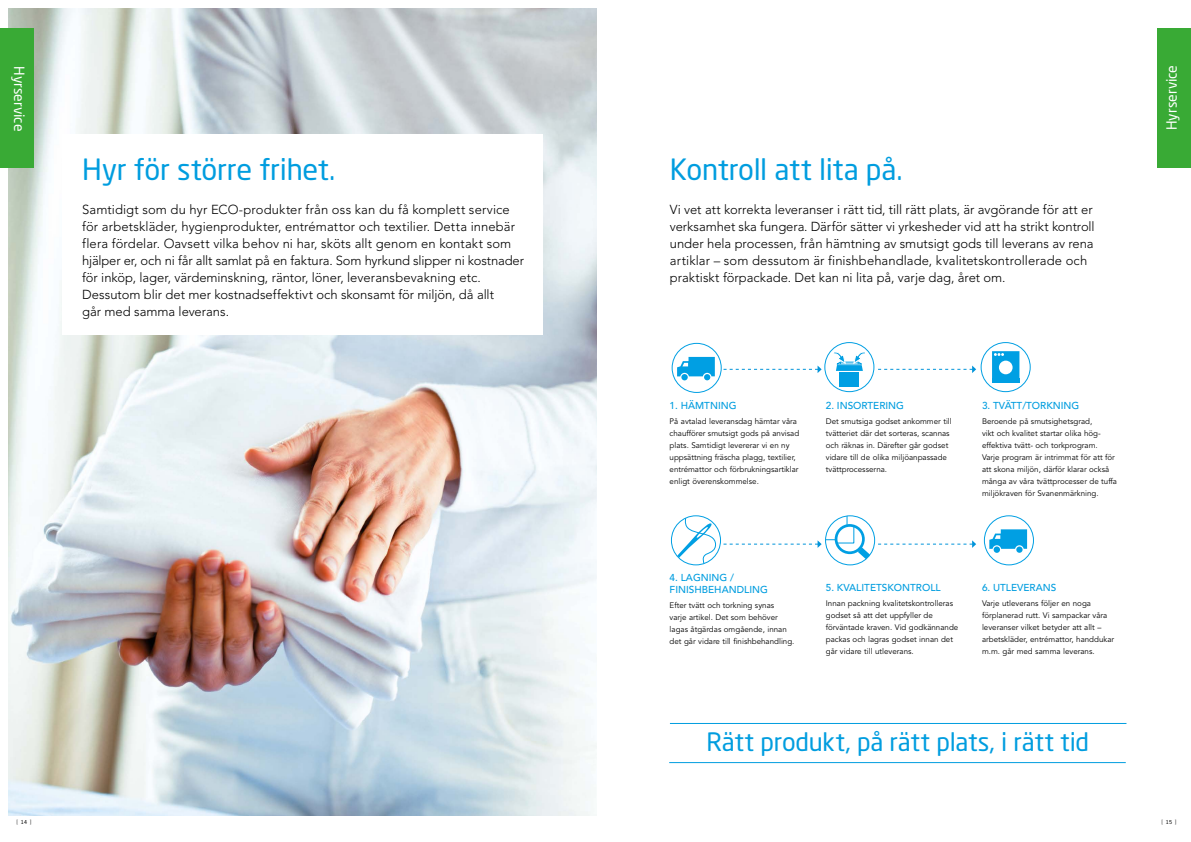
<style>
.page{position:relative;width:1191px;height:842px;background:#fff}
.page>*{position:absolute;margin:0;border:0;box-sizing:border-box;transform-origin:0 0}
.t1{font:29px "Neo Sans Std";letter-spacing:-.01em;color:#009ddf}
.t2{font:25px "Neo Sans Std";letter-spacing:-.01em;color:#009ddf}
.t3{font:14px "Neo Sans Std";letter-spacing:-.005em;color:#fff}
.t4{font:300 13px/17px "Avenir LT Std";color:#000}
.t5{font:500 10px/12px "Avenir LT Std";color:#009ddf}
.t6{font:8px/12px "Avenir LT Std";color:#000}
.t7{font:300 6px "Bosis Std";color:#000}
</style>
<div class="page">
<img style="left:8px;top:8px;width:588px;height:808px">
<div style="left:62px;top:134px;width:481px;height:200px;background:#fff"></div>
<div style="left:672px;top:343px;width:49px;height:50px;border:1px solid #009fe3;border-radius:50%"></div>
<svg style="left:677px;top:357px;width:38px;height:23px"></svg>
<svg style="left:723px;top:366px;width:98px;height:7px"></svg>
<svg style="left:878px;top:366px;width:98px;height:7px"></svg>
<svg style="left:878px;top:540px;width:98px;height:8px"></svg>
<div style="left:981px;top:342px;width:49px;height:50px;border:1px solid #009fe3;border-radius:50%"></div>
<svg style="left:992px;top:351px;width:27px;height:27px"></svg>
<div style="left:824px;top:342px;width:50px;height:50px;border:1px solid #009fe3;border-radius:50%"></div>
<div style="left:839px;top:372px;width:20px;height:14px;background:#009fe3"></div>
<svg style="left:834px;top:352px;width:31px;height:19px"></svg>
<hr style="left:992px;top:379px;width:27px;height:4px;background:#009fe3">
<hr style="left:670px;top:723px;width:456px;height:1px;background:#009ddf">
<hr style="left:669px;top:762px;width:456px;height:1px;background:#009ddf">
<div style="left:671px;top:515px;width:50px;height:50px;border:1px solid #009fe3;border-radius:50%"></div>
<svg style="left:677px;top:518px;width:39px;height:46px"></svg>
<div style="left:825px;top:515px;width:50px;height:50px;border:1px solid #009fe3;border-radius:50%"></div>
<svg style="left:723px;top:516px;width:147px;height:43px"></svg>
<div style="left:984px;top:515px;width:49px;height:50px;border:1px solid #009fe3;border-radius:50%"></div>
<div style="left:993px;top:546px;width:7px;height:7px;background:#009fe3;border-radius:50%"></div>
<div style="left:1016px;top:546px;width:6px;height:7px;background:#009fe3;border-radius:50%"></div>
<svg style="left:989px;top:529px;width:38px;height:20px"></svg>
<div style="left:0;top:28px;width:34px;height:140px;background:#39aa35"></div>
<div style="left:1157px;top:28px;width:34px;height:140px;background:#39aa35"></div>
<h3 class="t3" style="left:28px;top:66px;width:67px;rotate:90deg">Hyrservice</h3>
<h3 class="t3" style="left:1163px;top:130px;width:67px;rotate:-90deg">Hyrservice</h3>
<h1 class="t1" style="left:82px;top:152px;width:255px">Hyr för större frihet.</h1>
<p class="t4" style="left:82px;top:201px;width:443px">Samtidigt som du hyr ECO-produkter från oss kan du få komplett service för arbetskläder, hygienprodukter, entrémattor och textilier. Detta innebär flera fördelar. Oavsett vilka behov ni har, sköts allt genom en kontakt som hjälper er, och ni får allt samlat på en faktura. Som hyrkund slipper ni kostnader för inköp, lager, värdeminskning, räntor, löner, leveransbevakning etc.<br>Dessutom blir det mer kostnadseffektivt och skonsamt för miljön, då allt<br>går med samma leverans.</p>
<h1 class="t1" style="left:670px;top:152px;width:234px">Kontroll att lita på.</h1>
<p class="t4" style="left:670px;top:201px;width:426px">Vi vet att korrekta leveranser i rätt tid, till rätt plats, är avgörande för att er verksamhet ska fungera. Därför sätter vi yrkesheder vid att ha strikt kontroll under hela processen, från hämtning av smutsigt gods till leverans av rena artiklar – som dessutom är finishbehandlade, kvalitetskontrollerade och praktiskt förpackade. Det kan ni lita på, varje dag, året om.</p>
<p class="t5" style="left:669px;top:399px;width:68px">1. HÄMTNING</p>
<p class="t6" style="left:669px;top:415px;width:131px">På avtalad leveransdag hämtar våra chaufförer smutsigt gods på anvisad plats. Samtidigt levererar vi en ny uppsättning fräscha plagg, textilier, entrémattor och förbrukningsartiklar enligt överenskommelse.</p>
<p class="t5" style="left:826px;top:399px;width:80px">2. INSORTERING</p>
<p class="t6" style="left:826px;top:415px;width:127px">Det smutsiga godset ankommer till tvätteriet där det sorteras, scannas och räknas in. Därefter går godset vidare till de olika miljöanpassade tvättprocesserna.</p>
<p class="t5" style="left:982px;top:399px;width:99px">3. TVÄTT/TORKNING</p>
<p class="t6" style="left:982px;top:415px;width:137px">Beroende på smutsighetsgrad,<br>vikt och kvalitet startar olika hög&shy;effektiva tvätt- och torkprogram.<br>Varje program är intrimmat för att för att skona miljön, därför klarar också många av våra tvättprocesser de tuffa miljökraven för Svanenmärkning.</p>
<p class="t5" style="left:669px;top:572px;width:100px">4. LAGNING /<br>FINISHBEHANDLING</p>
<p class="t6" style="left:669px;top:599px;width:126px">Efter tvätt och torkning synas<br>varje artikel. Det som behöver lagas åtgärdas omgående, innan det går vidare till finishbehandling.</p>
<p class="t5" style="left:826px;top:582px;width:116px">5. KVALITETSKONTROLL</p>
<p class="t6" style="left:826px;top:598px;width:134px">Innan packning kvalitetskontrolleras godset så att det uppfyller de förväntade kraven. Vid godkännande packas och lagras godset innan det går vidare till utleverans.</p>
<p class="t5" style="left:982px;top:582px;width:76px">6. UTLEVERANS</p>
<p class="t6" style="left:982px;top:598px;width:134px">Varje utleverans följer en noga förplanerad rutt. Vi sampackar våra leveranser vilket betyder att allt – arbetskläder, entrémattor, handdukar m.m. går med samma leverans.</p>
<h2 class="t2" style="left:706px;top:726px;width:384px">Rätt produkt, på rätt plats, i rätt tid</h2>
<p class="t7" style="left:17px;top:818px;width:16px">[ 14 ]</p>
<p class="t7" style="left:1161px;top:818px;width:17px">[ 15 ]</p>
</div>
